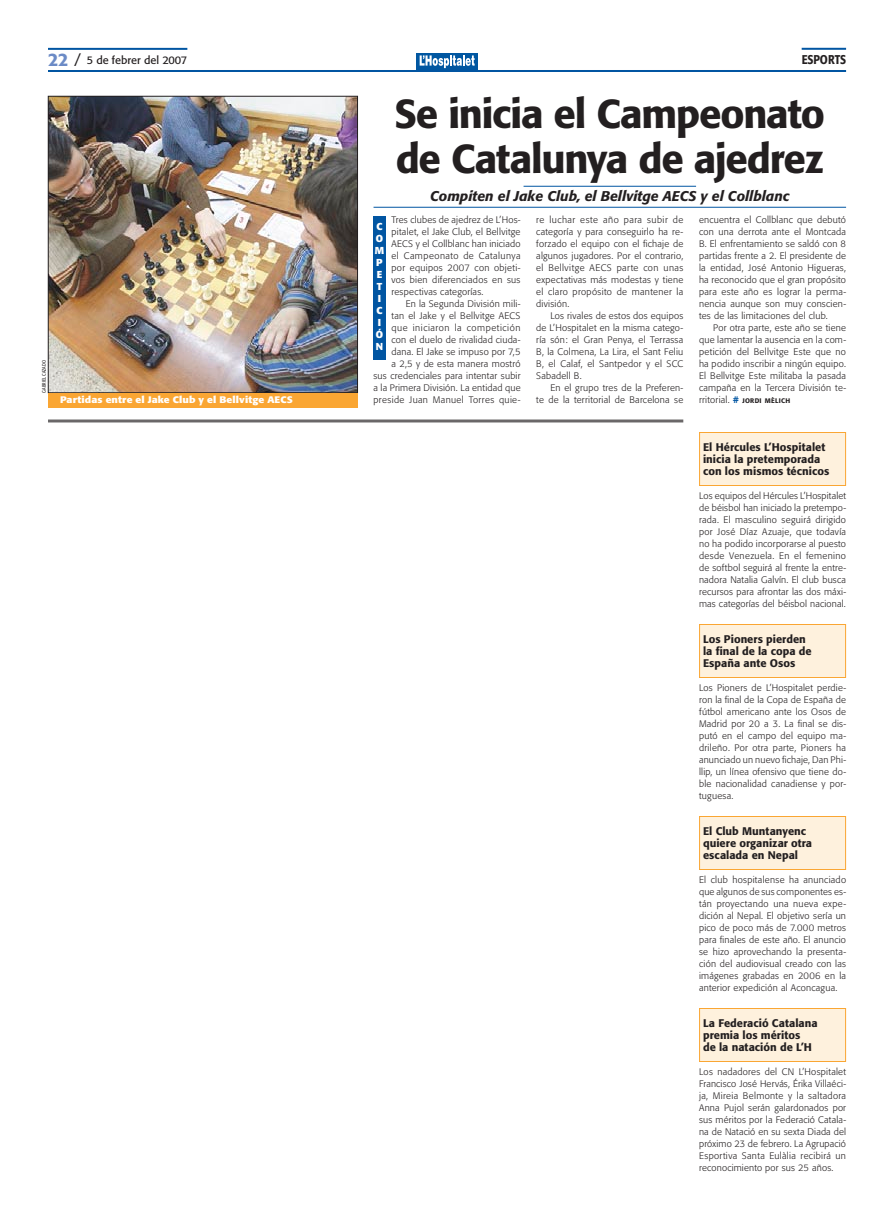
<style>
.page{position:relative;width:893px;height:1220px;background:#fff}
.page>*{position:absolute;margin:0;border:0;box-sizing:border-box;transform-origin:0 0}
.títol_34_38{font:500 40px/45px "Formata";letter-spacing:-.03em;color:#231f20}
.subtítol_4cols_baix{font:italic 500 14px "Formata";color:#231f20}
.capçalera_parell{font:500 12.6px "Formata";color:#231f20;scale:.85 1}
.títol_breus{font:500 11px/12px "Formata";color:#231f20}
.t1{font:11px "Formata";color:#231f20}
.text_barri_esport{font:700 10px "Formata";color:#fff}
.text_1a{font:300 9.4px/12px "Formata";letter-spacing:.025em;color:#231f20;text-align:justify}
.text{font:300 9.4px/12px "Formata";letter-spacing:.025em;color:#231f20;text-align:justify}
.peus_de_foto{font:700 9.4px "Formata";letter-spacing:.01em;color:#fff;scale:1.1 1}
.text-2{font:300 9.4px "Formata";letter-spacing:.06em;color:#231f20}
.text-3{font:500 6.6px "Formata";letter-spacing:.045em;color:#231f20}
.nom_fotògraf{font:5px "Formata";letter-spacing:.02em;color:#231f20;scale:.8 1}
.s1{font-weight:500;font-size:18px;color:#6c8bc6}
.s2{font-size:14px}
.s3{font-weight:300;font-size:9.4px}
.s4{font-size:9.4px;color:#0155a2}
</style>
<div class="page">
<div style="left:416px;top:54px;width:62px;height:16px;background:#0157a1"></div>
<svg style="left:420px;top:55px;width:55px;height:13px"></svg>
<hr style="left:48px;top:70px;width:798px;height:2px;background:#0155a2">
<hr style="left:48px;top:48px;width:139px;height:2px;background:#0155a2">
<hr style="left:48px;top:420px;width:635px;height:1px;background:#231f20">
<hr style="left:48px;top:422px;width:635px;height:1px;background:#231f20">
<div style="left:700px;top:432px;width:146px;height:54px;background:#fef1dd"></div>
<div style="left:699px;top:432px;width:147px;height:54px;border:1px solid #faa633"></div>
<div style="left:700px;top:624px;width:146px;height:54px;background:#fef1dd"></div>
<div style="left:699px;top:624px;width:147px;height:54px;border:1px solid #faa633"></div>
<div style="left:700px;top:816px;width:146px;height:54px;background:#fef1dd"></div>
<div style="left:699px;top:816px;width:147px;height:54px;border:1px solid #faa633"></div>
<div style="left:700px;top:1008px;width:146px;height:54px;background:#fef1dd"></div>
<div style="left:699px;top:1008px;width:147px;height:54px;border:1px solid #faa633"></div>
<hr style="left:524px;top:186px;width:172px;height:1px;background:#0155a2">
<hr style="left:374px;top:207px;width:472px;height:1px;background:#0155a2">
<div style="left:374px;top:216px;width:12px;height:144px;background:#0155a2"></div>
<img style="left:50px;top:98px;width:306px;height:293px">
<div style="left:48px;top:96px;width:310px;height:297px;border:1px solid #231f20"></div>
<div style="left:48px;top:393px;width:310px;height:15px;background:#faa633"></div>
<hr style="left:802px;top:48px;width:44px;height:2px;background:#0155a2">
<p class="t1" style="left:48px;top:53px;width:141px"><span class="s1">22</span> <span class="s2">/</span> 5 de febrer del 2007</p>
<p class="capçalera_parell" style="left:802px;top:52px;width:54px">esports</p>
<p class="nom_fotògraf" style="left:41px;top:392px;width:42px;rotate:-90deg">gabriel cazado</p>
<p class="títol_34_38" style="left:394px;top:91px;width:432px">Se inicia el Campeonato de Catalunya de ajedrez</p>
<p class="subtítol_4cols_baix" style="left:430px;top:187px;width:361px">Compiten el Jake Club, el Bellvitge AECS y el Collblanc</p>
<p class="text_1a" style="left:392px;top:214px;width:130px">Tres clubes de ajedrez de L’Hos&shy;p-italet, el Jake Club, el Bellvitge AECS y el Collblanc han iniciado el Campeonato de Catalunya por equipos 2007 con objeti&shy;vos bien diferenciados en sus respectivas categorías.</p>
<p class="text" style="left:406px;top:298px;width:116px">En la Se-gunda División mili-</p>
<p class="text" style="left:392px;top:310px;width:130px">tan el Jake y el Bellvitge AECS</p>
<p class="text-2" style="left:392px;top:322px;width:131px">que iniciaron la competición</p>
<p class="text" style="left:392px;top:334px;width:130px">con el duelo de rivalidad ciuda-</p>
<p class="text" style="left:392px;top:346px;width:130px">dana. El Jake se impuso por 7,5</p>
<p class="text" style="left:392px;top:358px;width:130px">a 2,5 y de esta manera mostró</p>
<p class="text" style="left:374px;top:370px;width:148px">sus credenciales para intentar subir</p>
<p class="text" style="left:374px;top:382px;width:149px">a la Primera División. La entidad que</p>
<p class="text" style="left:374px;top:394px;width:142px">preside Juan Manuel Torres quie-</p>
<p class="text" style="left:536px;top:214px;width:149px">re luchar este año para subir de categoría y para conseguirlo ha re&shy;for-zado el equipo con el fichaje de al-gunos jugadores. Por el contrario, el Bell-vitge AECS parte con unas expectativas más modestas y tiene el claro propósito de mantener la di-visión.</p>
<p class="text" style="left:536px;top:310px;width:148px;text-indent:14px">Los rivales de estos dos equipos de L’Hospitalet en la misma catego&shy;ría són: el Gran Penya, el Terrassa B, la Colmena, La Lira, el Sant Feliu B, el Calaf, el Santpedor y el SCC Sa-badell B.</p>
<p class="text" style="left:536px;top:382px;width:149px;text-align:right">En el grupo tres de la Preferen-<br>te de la territorial de Barcelona se</p>
<p class="text" style="left:699px;top:214px;width:149px">encuentra el Collblanc que debutó con una derrota ante el Montcada B. El enfrentamiento se saldó con 8 partidas frente a 2. El presidente de la entidad, Jo-sé Antonio Higueras, ha reconocido que el gran propósito para este año es lograr la perma&shy;nencia aunque son muy conscien&shy;tes de las limitaciones del club.</p>
<p class="text" style="left:699px;top:322px;width:149px;text-indent:14px">Por otra parte, este año se tiene que lamentar la ausencia en la com&shy;petición del Bellvitge Este que no ha podido inscribir a ningún equipo.<br>El Bellvitge Este militaba la pasada campaña en la Tercera División te-</p>
<p class="text_barri_esport" style="left:376px;top:220px;width:8px">c</p>
<p class="text_barri_esport" style="left:376px;top:232px;width:9px">o</p>
<p class="text_barri_esport" style="left:375px;top:244px;width:11px">m</p>
<p class="text_barri_esport" style="left:376px;top:256px;width:8px">p</p>
<p class="text_barri_esport" style="left:377px;top:268px;width:7px">e</p>
<p class="text_barri_esport" style="left:377px;top:280px;width:7px">t</p>
<p class="text_barri_esport" style="left:378px;top:292px;width:5px">i</p>
<p class="text_barri_esport" style="left:376px;top:304px;width:8px">c</p>
<p class="text_barri_esport" style="left:378px;top:316px;width:5px">i</p>
<p class="text_barri_esport" style="left:376px;top:328px;width:9px">ó</p>
<p class="text_barri_esport" style="left:376px;top:340px;width:9px">n</p>
<p class="peus_de_foto" style="left:60px;top:394px;width:213px">Partidas entre el Jake Club y el Bellvitge AECS</p>
<p class="text-3" style="left:699px;top:397px;width:93px"><span class="s3">rritorial.</span> <span class="s4">#</span> jordi mèlich</p>
<p class="títol_breus" style="left:703px;top:441px;width:124px">El Hércules L’Hospitalet</p>
<p class="títol_breus" style="left:703px;top:453px;width:119px">inicia la pretemporada</p>
<p class="títol_breus" style="left:703px;top:465px;width:128px">con los mismos técnicos</p>
<p class="text_1a" style="left:699px;top:490px;width:148px">Los equipos del Hércules L’Hospitalet de béisbol han iniciado la pretempo&shy;rada. El masculino seguirá dirigido por José Díaz Azuaje, que todavía no ha podido incorporarse al puesto desde Venezuela. En el femenino de softbol seguirá al frente la entre&shy;nadora Natalia Galvín. El club busca recursos para afrontar las dos máxi&shy;mas categorías del béisbol nacional.</p>
<p class="títol_breus" style="left:703px;top:633px;width:110px">Los Pioners pierden la final de la copa de</p>
<p class="títol_breus" style="left:703px;top:657px;width:94px">España ante Osos</p>
<p class="text_1a" style="left:699px;top:682px;width:148px;text-align:left">Los Pioners de L’Hospitalet perdie&shy;ron la final de la Copa de España de fútbol americano ante los Osos de<br>Madrid por 20 a 3. La final se dis&shy;putó en el campo del equipo ma&shy;drileño. Por otra parte, Pioners ha anunciado un nuevo fichaje, Dan Phi&shy;llip, un línea ofensivo que tiene do&shy;ble nacionalidad canadiense y por&shy;tuguesa.</p>
<p class="títol_breus" style="left:703px;top:825px;width:105px">El Club Muntanyenc</p>
<p class="títol_breus" style="left:703px;top:837px;width:111px">quiere organizar otra</p>
<p class="títol_breus" style="left:703px;top:849px;width:97px">escalada en Nepal</p>
<p class="text_1a" style="left:699px;top:874px;width:148px;text-align:left">El club hospitalense ha anunciado que algunos de sus componentes es&shy;tán proyectando una nueva expe&shy;dición al Nepal. El objetivo sería un pico de poco más de 7.000 metros para finales de este año. El anuncio se hizo aprovechando la presenta&shy;ción del audiovisual creado con las imágenes grabadas en 2006 en la anterior expedición al Aconcagua.</p>
<p class="títol_breus" style="left:703px;top:1017px;width:116px">La Federació Catalana</p>
<p class="títol_breus" style="left:703px;top:1029px;width:110px">premia los méritos de la natación de L’H</p>
<p class="text_1a" style="left:699px;top:1066px;width:148px">Los nadadores del CN L’Hospitalet Fran-cisco José Hervás, Érika Villaéci&shy;ja, Mireia Belmonte y la saltadora An-na Pujol serán galardonados por sus méritos por la Federació Catala&shy;na de Natació en su sexta Diada del próximo 23 de febrero. La Agrupació Esportiva Santa Eulàlia recibirá un reconocimiento por sus 25 años.</p>
</div>
